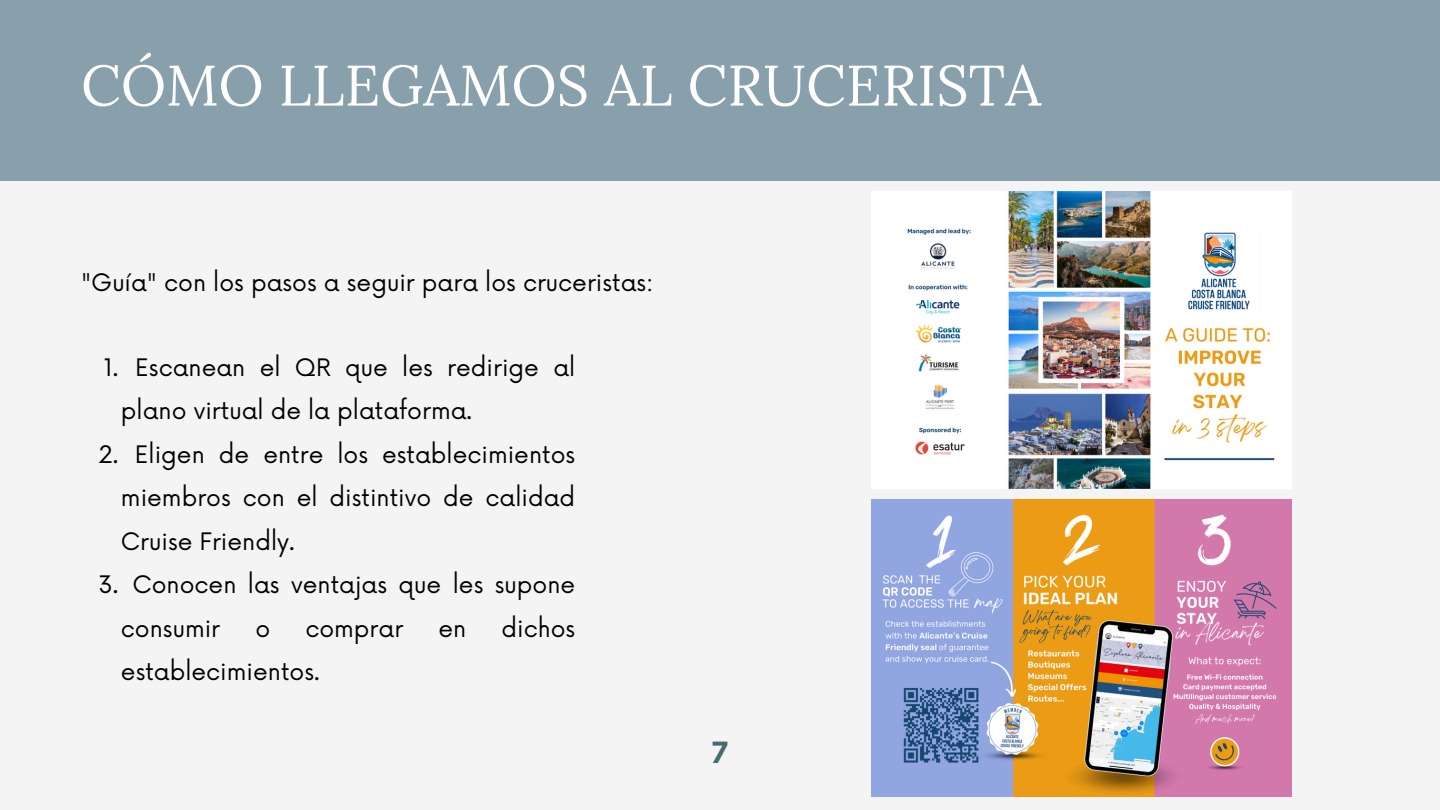
<style>
.page{position:relative;width:1440px;height:810px;background:#f4f4f4}
.page>*{position:absolute;margin:0;border:0;box-sizing:border-box;transform-origin:0 0}
.t1{font:57px "Lora";color:#fff}
.t2{font:700 28.5px "Now";color:#486a72}
.t3{font:23.5px/43.5px "Now";color:#000}
</style>
<div class="page">
<div style="left:0;top:0;width:1440px;height:180px;background:#88a0ab"></div>
<img style="left:871px;top:191px;width:421px;height:297px">
<img style="left:871px;top:500px;width:421px;height:297px">
<p class="t1" style="left:81px;top:48px;width:961px">CÓMO LLEGAMOS AL CRUCERISTA</p>
<p class="t3" style="left:81px;top:262px;width:574px">"Guía" con los pasos a seguir para los cruceristas:</p>
<p class="t3" style="left:121px;top:347px;width:456px;text-indent:14px">Escanean el QR que les redirige al plano virtual de la plataforma.</p>
<p class="t3" style="left:104px;top:347px;width:16px">1.</p>
<p class="t3" style="left:121px;top:434px;width:456px;text-align:justify;text-indent:14px">Eligen de entre los establecimientos miembros con el distintivo de calidad Cruise Friendly.</p>
<p class="t3" style="left:99px;top:434px;width:22px">2.</p>
<p class="t3" style="left:121px;top:564px;width:456px;text-indent:11px">Conocen las ventajas que les supone consumir</p>
<p class="t3" style="left:99px;top:564px;width:22px">3.</p>
<p class="t3" style="left:255px;top:608px;width:16px">o</p>
<p class="t3" style="left:305px;top:608px;width:99px">comprar</p>
<p class="t3" style="left:438px;top:608px;width:29px">en</p>
<p class="t3" style="left:501px;top:608px;width:75px">dichos</p>
<p class="t3" style="left:121px;top:651px;width:200px">establecimientos.</p>
<p class="t2" style="left:712px;top:737px;width:18px">7</p>
</div>
